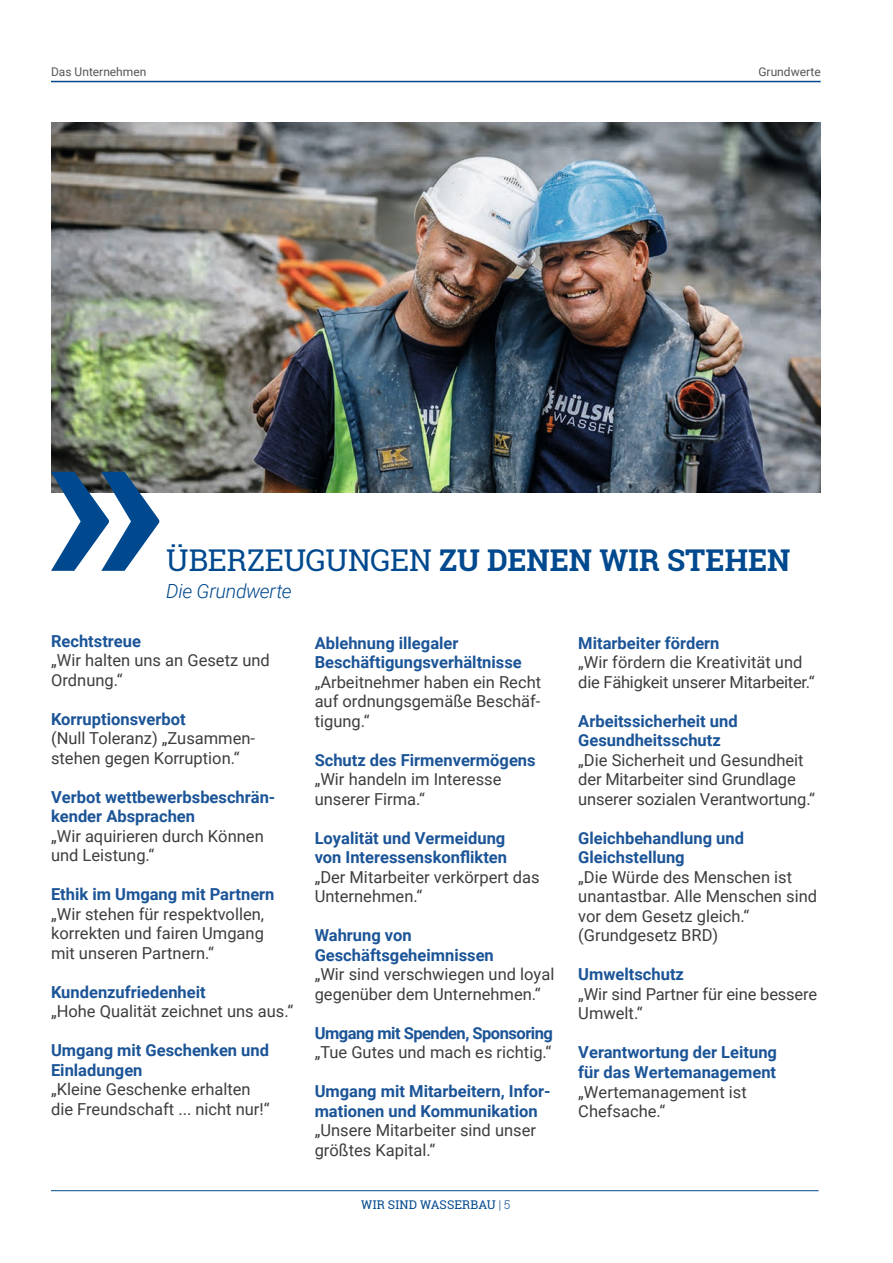
<style>
.page{position:relative;width:893px;height:1263px;background:#fff}
.page>*{position:absolute;margin:0;border:0;box-sizing:border-box;transform-origin:0 0}
.t1{font:700 30px "Roboto Slab";color:#01498e}
.t2{font:italic 300 19.5px "Roboto";letter-spacing:-.015em;color:#01498e}
.t3{font:16.5px/19.5px "Roboto";color:#3e3e3f}
.t4{font:700 16.5px/19.5px "Roboto";color:#1b5497}
.t5{font:700 16.5px "Roboto";letter-spacing:-.03em;color:#1b5497}
.t6{font:12px "Roboto";color:#545557}
.t7{font:12px "Roboto Slab";letter-spacing:.01em;color:#01498e}
.s1{font-weight:400}
.s2{font-weight:300}
</style>
<div class="page">
<hr style="left:51px;top:1190px;width:768px;height:1px;background:#01498e">
<hr style="left:51px;top:81px;width:770px;height:1px;background:#01498e">
<img style="left:51px;top:122px;width:770px;height:371px">
<svg style="left:51px;top:472px;width:108px;height:99px"></svg>
<p class="t6" style="left:51px;top:64px;width:97px">Das Unternehmen</p>
<p class="t6" style="left:758px;top:64px;width:64px">Grundwerte</p>
<h1 class="t1" style="left:166px;top:539px;width:626px"><span class="s1">ÜBERZEUGUNGEN</span> ZU DENEN WIR STEHEN</h1>
<p class="t2" style="left:166px;top:578px;width:127px">Die Grundwerte</p>
<p class="t4" style="left:315px;top:632px;width:209px">Ablehnung illegaler<br>Beschäftigungsverhältnisse</p>
<p class="t3" style="left:315px;top:671px;width:228px;text-align:justify">„Arbeitnehmer haben ein Recht auf ordnungsgemäße Beschäf&shy;tigung.“</p>
<p class="t4" style="left:315px;top:749px;width:222px">Schutz des Firmenvermögens</p>
<p class="t3" style="left:315px;top:769px;width:188px">„Wir handeln im Interesse unserer Firma.“</p>
<p class="t4" style="left:315px;top:828px;width:194px">Loyalität und Vermeidung von Interessenskonflikten</p>
<p class="t3" style="left:315px;top:867px;width:227px">„Der Mitarbeiter verkörpert das<br>Unternehmen.“</p>
<p class="t4" style="left:315px;top:925px;width:181px">Wahrung von<br>Geschäftsgeheimnissen</p>
<p class="t3" style="left:315px;top:964px;width:241px">„Wir sind verschwiegen und loyal gegenüber dem Unternehmen.“</p>
<p class="t5" style="left:315px;top:1021px;width:240px">Umgang mit Spenden, Sponsoring</p>
<p class="t3" style="left:315px;top:1042px;width:238px">„Tue Gutes und mach es richtig.“</p>
<p class="t4" style="left:315px;top:1081px;width:237px">Umgang mit Mitarbeitern, Infor&shy;mationen und Kommunikation</p>
<p class="t3" style="left:315px;top:1120px;width:223px">„Unsere Mitarbeiter sind unser größtes Kapital.“</p>
<p class="t4" style="left:51px;top:630px;width:92px">Rechtstreue</p>
<p class="t3" style="left:51px;top:650px;width:220px">„Wir halten uns an Gesetz und<br>Ordnung.“</p>
<p class="t4" style="left:51px;top:708px;width:136px">Korruptionsverbot</p>
<p class="t3" style="left:51px;top:728px;width:205px">(Null Toleranz) „Zusammen&shy;stehen gegen Korruption.“</p>
<p class="t4" style="left:51px;top:786px;width:226px">Verbot wettbewerbsbeschrän&shy;kender Absprachen</p>
<p class="t3" style="left:51px;top:825px;width:214px">„Wir aquirieren durch Können und Leistung.“</p>
<p class="t4" style="left:51px;top:884px;width:225px">Ethik im Umgang mit Partnern</p>
<p class="t3" style="left:51px;top:903px;width:215px;text-align:justify">„Wir stehen für respektvollen, korrekten und fairen Umgang mit unseren Partnern.“</p>
<p class="t4" style="left:51px;top:981px;width:156px">Kundenzufriedenheit</p>
<p class="t3" style="left:51px;top:1001px;width:244px">„Hohe Qualität zeichnet uns aus.“</p>
<p class="t4" style="left:51px;top:1040px;width:220px">Umgang mit Geschenken und<br>Einladungen</p>
<p class="t3" style="left:51px;top:1079px;width:220px">„Kleine Geschenke erhalten die Freundschaft ... nicht nur!“</p>
<p class="t4" style="left:578px;top:633px;width:143px">Mitarbeiter fördern</p>
<p class="t3" style="left:578px;top:652px;width:238px">„Wir fördern die Kreativität und die Fähigkeit unserer Mitarbeiter.“</p>
<p class="t4" style="left:578px;top:711px;width:161px">Arbeitssicherheit und<br>Gesundheitsschutz</p>
<p class="t3" style="left:578px;top:750px;width:238px">„Die Sicherheit und Gesundheit der Mitarbeiter sind Grundlage unserer sozialen Verantwortung.“</p>
<p class="t4" style="left:578px;top:828px;width:167px">Gleichbehandlung und<br>Gleichstellung</p>
<p class="t3" style="left:578px;top:867px;width:240px">„Die Würde des Menschen ist unantastbar. Alle Menschen sind vor dem Gesetz gleich.“ (Grundgesetz BRD)</p>
<p class="t4" style="left:578px;top:964px;width:107px">Umweltschutz</p>
<p class="t3" style="left:578px;top:984px;width:241px">„Wir sind Partner für eine bessere<br>Umwelt.“</p>
<p class="t4" style="left:578px;top:1042px;width:200px">Verantwortung der Leitung für das Wertemanagement</p>
<p class="t3" style="left:578px;top:1081px;width:170px">„Wertemanagement ist<br>Chefsache.“</p>
<p class="t7" style="left:361px;top:1196px;width:151px">WIR SIND WASSERBAU <span class="s2">| 5</span></p>
</div>
